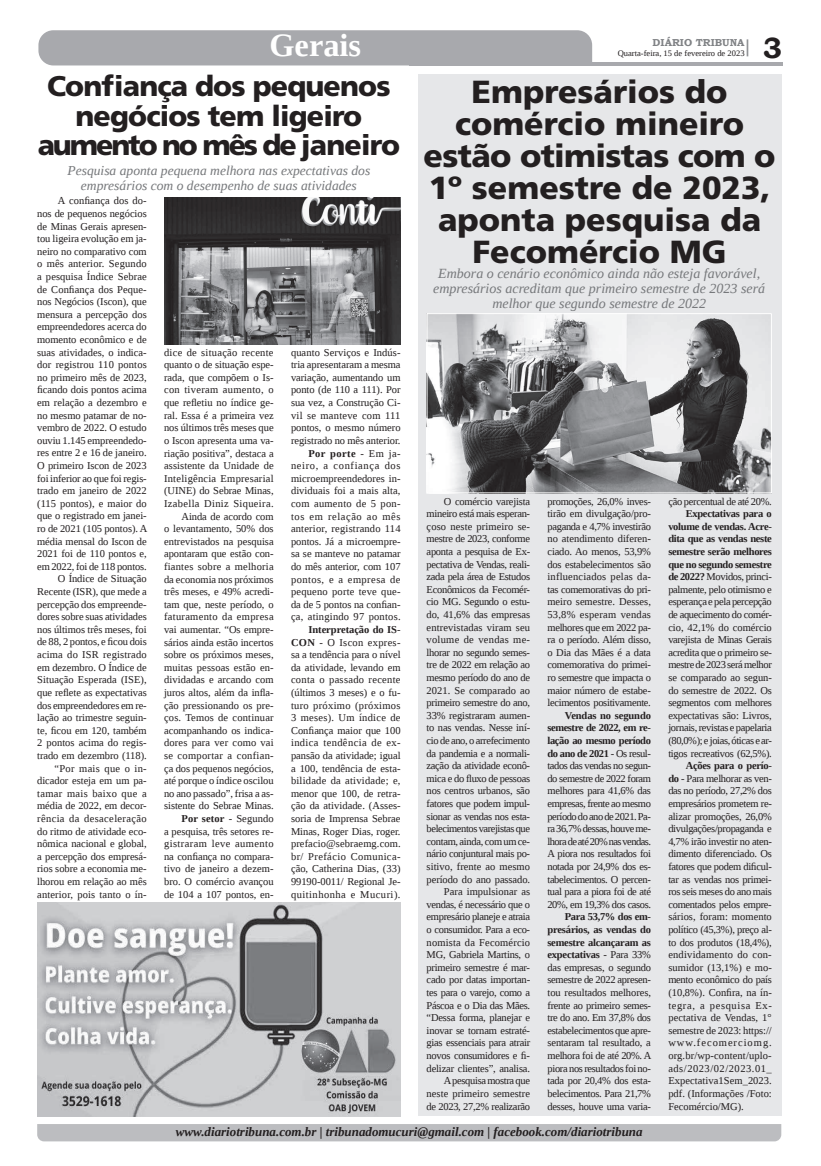
<style>
.page{position:relative;width:821px;height:1166px;background:#fff}
.page>*{position:absolute;margin:0;border:0;box-sizing:border-box;transform-origin:0 0}
.t1{font:700 32.38px "Liberation Serif";color:#fff}
.t2{font:900 31.94px/31.9px "Frutiger LT Std";color:#231f20;text-align:center}
.t3{font:700 29.31px "Bookman Old Style";color:#231f20}
.t4{font:900 28.44px/29.8px "Frutiger LT Std";letter-spacing:-.03em;color:#231f20;text-align:center}
.t5{font:italic 14px/14.9px "Liberation Serif";color:#76787b;text-align:center}
.t6{font:italic 13.56px/14.9px "Liberation Serif";color:#76787b;text-align:center}
.t7{font:italic 700 12.95px "Liberation Serif";color:#231f20}
.t8{font:10.5px/12.6px "Liberation Serif";letter-spacing:-.005em;color:#231f20;text-align:justify}
.t9{font:10.5px/12.6px "Liberation Serif";letter-spacing:-.03em;color:#231f20;text-align:right}
.t10{font:700 10.06px "Bookman Old Style";color:#808285}
.t11{font:8.4px "Liberation Serif";color:#231f20}
.s1{font-weight:700}
</style>
<div class="page">
<hr style="left:409px;top:62px;width:374px;height:3px;background:#a8a9ad">
<div style="left:38px;top:30px;width:554px;height:35px;background:#a8a9ad"></div>
<svg style="left:747px;top:39px;width:1px;height:17px"></svg>
<div style="left:37px;top:1124px;width:744px;height:17px;background:#bcbdc0"></div>
<div style="left:418px;top:74px;width:363px;height:1042px;background:#e6e7e9"></div>
<img style="left:37px;top:902px;width:364px;height:215px">
<img style="left:429px;top:315px;width:341px;height:176px">
<div style="left:427px;top:313px;width:345px;height:180px;border:1px solid #fff"></div>
<img style="left:164px;top:197px;width:237px;height:147px">
<h1 class="t1" style="left:269px;top:24px;width:93px">Gerais</h1>
<h3 class="t4" style="left:38px;top:71px;width:364px">Confiança dos pequenos negócios tem ligeiro aumento no mês de janeiro</h3>
<p class="t8" style="left:37px;top:194px;width:112px;text-align:right">A confiança dos do-<br>nos de pequenos negócios de Minas Gerais apresen&shy;tou ligeira evolução em ja&shy;neiro no comparativo com o mês anterior. Segundo a pesquisa Índice Sebrae de Confiança dos Peque&shy;nos Negócios (Iscon), que mensura a percepção dos empreendedores acerca do momento econômico e de suas atividades, o indica&shy;dor registrou 110 pontos no primeiro mês de 2023, ficando dois pontos acima em relação a dezembro e no mesmo patamar de no&shy;vembro de 2022. O estudo ouviu 1.145 empreendedo&shy;res entre 2 e 16 de janeiro.<br>O primeiro Iscon de 2023 foi inferior ao que foi regis&shy;trado em janeiro de 2022 (115 pontos), e maior do que o registrado em janei&shy;ro de 2021 (105 pontos). A média mensal do Iscon de<br>2021 foi de 110 pontos e, em 2022, foi de 118 pontos.<br>O Índice de Situação<br>Recente (ISR), que mede a percepção dos empreende&shy;dores sobre suas atividades nos últimos três meses, foi de 88, 2 pontos, e ficou dois acima do ISR registrado em dezembro. O Índice de<br>Situação Esperada (ISE), que reflete as expectativas dos empreendedores em re&shy;lação ao trimestre seguin&shy;te, ficou em 120, também<br>2 pontos acima do regis&shy;trado em dezembro (118). “Por mais que o in&shy;dicador esteja em um pa&shy;tamar mais baixo que a média de 2022, em decor&shy;rência da desaceleração do ritmo de atividade eco&shy;nômica nacional e global, a percepção dos empresá&shy;rios sobre a economia me&shy;lhorou em relação ao mês anterior, pois tanto o ín-</p>
<p class="t6" style="left:67px;top:163px;width:304px">Pesquisa aponta pequena melhora nas expectativas dos empresários com o desempenho de suas atividades</p>
<p class="t8" style="left:164px;top:346px;width:111px;text-align:right">dice de situação recente quanto o de situação espe&shy;rada, que compõem o Is&shy;con tiveram aumento, o que refletiu no índice ge&shy;ral. Essa é a primeira vez nos últimos três meses que o Iscon apresenta uma va&shy;riação positiva”, destaca a assistente da Unidade de<br>Inteligência Empresarial (UINE) do Sebrae Minas,<br>Izabella Diniz Siqueira.<br>Ainda de acordo com<br>o levantamento, 50% dos entrevistados na pesquisa apontaram que estão con&shy;fiantes sobre a melhoria da economia nos próximos três meses, e 49% acredi&shy;tam que, neste período, o faturamento da empresa vai aumentar. “Os empre&shy;sários ainda estão incertos sobre os próximos meses, muitas pessoas estão en&shy;dividadas e arcando com juros altos, além da infla&shy;ção pressionando os pre&shy;ços. Temos de continuar acompanhando os indica&shy;dores para ver como vai se comportar a confian&shy;ça dos pequenos negócios, até porque o índice oscilou no ano passado”, frisa a as&shy;sistente do Sebrae Minas.<br><span class="s1">Por setor</span> - Segundo<br>a pesquisa, três setores re&shy;gistraram leve aumento na confiança no compara&shy;tivo de janeiro a dezem&shy;bro. O comércio avançou de 104 a 107 pontos, en-</p>
<p class="t8" style="left:291px;top:346px;width:111px;text-align:right">quanto Serviços e Indús&shy;tria apresentaram a mesma variação, aumentando um ponto (de 110 a 111). Por sua vez, a Construção Ci&shy;vil se manteve com 111 pontos, o mesmo número registrado no mês anterior.<br><span class="s1">Por porte</span> - Em ja&shy;neiro, a confiança dos microempreendedores in&shy;dividuais foi a mais alta, com aumento de 5 pon&shy;tos em relação ao mês anterior, registrando 114 pontos. Já a microempre&shy;sa se manteve no patamar do mês anterior, com 107 pontos, e a empresa de pequeno porte teve que&shy;da de 5 pontos na confian&shy;ça, atingindo 97 pontos.</p>
<p class="t8" style="left:291px;top:623px;width:111px;text-indent:17px"><span class="s1">Interpretação do IS-CON</span> - O Iscon expres&shy;sa a tendência para o nível da atividade, levando em conta o passado recente (últimos 3 meses) e o fu&shy;turo próximo (próximos 3 meses). Um índice de Confiança maior que 100 indica tendência de ex&shy;pansão da atividade; igual a 100, tendência de esta&shy;bilidade da atividade; e, menor que 100, de retra&shy;ção da atividade. (Asses&shy;soria de Imprensa Sebrae Minas, Roger Dias, roger. prefacio@sebraemg.com. br/ Prefácio Comunica&shy;ção, Catherina Dias, (33)<br>99190-0011/ Regional Je&shy;quitinhonha e Mucuri).</p>
<p class="t10" style="left:653px;top:35px;width:93px">DIÁRIO TRIBUNA</p>
<p class="t11" style="left:618px;top:48px;width:128px">Quarta-feira, 15 de fevereiro de 2023</p>
<h3 class="t3" style="left:763px;top:27px;width:21px">3</h3>
<h2 class="t2" style="left:424px;top:76px;width:354px">Empresários do comércio mineiro estão otimistas com o<br>1º semestre de 2023, aponta pesquisa da<br>Fecomércio MG</h2>
<h3 class="t5" style="left:433px;top:266px;width:333px">Embora o cenário econômico ainda não esteja favorável, empresários acreditam que primeiro semestre de 2023 será melhor que segundo semestre de 2022</h3>
<p class="t9" style="left:427px;top:495px;width:105px">O comércio varejista mineiro está mais esperan&shy;çoso neste primeiro se&shy;mestre de 2023, conforme aponta a pesquisa de Ex&shy;pectativa de Vendas, reali&shy;zada pela área de Estudos<br>Econômicos da Fecomér&shy;cio MG. Segundo o estu&shy;do, 41,6% das empresas entrevistadas viram seu volume de vendas me&shy;lhorar no segundo semes&shy;tre de 2022 em relação ao mesmo período do ano de<br>2021. Se comparado ao primeiro semestre do ano,<br>33% registraram aumen&shy;to nas vendas. Nesse iní&shy;cio de ano, o arrefecimento da pandemia e a normali&shy;zação da atividade econô&shy;mica e do fluxo de pessoas nos centros urbanos, são fatores que podem impul&shy;sionar as vendas nos esta&shy;belecimentos varejistas que contam, ainda, com um ce&shy;nário conjuntural mais po&shy;sitivo, frente ao mesmo período do ano passado.<br>Para impulsionar as vendas, é necessário que o empresário planeje e atraia o consumidor. Para a eco&shy;nomista da Fecomércio<br>MG, Gabriela Martins, o primeiro semestre é mar&shy;cado por datas importan&shy;tes para o varejo, como a<br>Páscoa e o Dia das Mães. “Dessa forma, planejar e inovar se tornam estraté&shy;gias essenciais para atrair novos consumidores e fi&shy;delizar clientes”, analisa.<br>A pesquisa mostra que neste primeiro semestre de 2023, 27,2% realizarão</p>
<p class="t8" style="left:547px;top:495px;width:105px">promoções, 26,0% inves&shy;tirão em divulgação/pro&shy;paganda e 4,7% investirão no atendimento diferen&shy;ciado. Ao menos, 53,9% dos estabelecimentos são influenciados pelas da&shy;tas comemorativas do pri&shy;meiro semestre. Desses, 53,8% esperam vendas melhores que em 2022 pa&shy;ra o período. Além disso, o Dia das Mães é a data comemorativa do primei&shy;ro semestre que impacta o maior número de estabe&shy;lecimentos positivamente.</p>
<p class="t8" style="left:547px;top:709px;width:105px;text-indent:17px"><span class="s1">Vendas no segundo semestre de 2022, em re&shy;lação ao mesmo período do ano de 2021</span> - Os resul&shy;tados das vendas no segun&shy;do semestre de 2022 foram melhores para 41,6% das empresas, frente ao mesmo período do ano de 2021. Pa&shy;ra 36,7% dessas, houve me&shy;lhora de até 20% nas vendas.<br>A piora nos resultados foi notada por 24,9% dos es&shy;tabelecimentos. O percen&shy;tual para a piora foi de até 20%, em 19,3% dos casos.</p>
<p class="t8" style="left:547px;top:910px;width:106px;text-indent:17px"><span class="s1">Para 53,7% dos em&shy;presários, as vendas do semestre alcançaram as expectativas</span> - Para 33% das empresas, o segundo semestre de 2022 apresen&shy;tou resultados melhores, frente ao primeiro semes&shy;tre do ano. Em 37,8% dos estabelecimentos que apre&shy;sentaram tal resultado, a melhora foi de até 20%. A piora nos resultados foi no&shy;tada por 20,4% dos esta&shy;belecimentos. Para 21,7% desses, houve uma varia-</p>
<p class="t9" style="left:668px;top:495px;width:105px">ção percentual de até 20%.</p>
<p class="t8" style="left:668px;top:507px;width:105px;text-indent:17px"><span class="s1">Expectativas para o volume de vendas. Acre&shy;dita que as vendas neste semestre serão melhores que no segundo semestre de 2022?</span> Movidos, princi&shy;palmente, pelo otimismo e esperança e pela percepção de aquecimento do comér&shy;cio, 42,1% do comércio varejista de Minas Gerais acredita que o primeiro se&shy;mestre de 2023 será melhor se comparado ao segun&shy;do semestre de 2022. Os segmentos com melhores expectativas são: Livros, jornais, revistas e papelaria (80,0%); e joias, óticas e ar&shy;tigos recreativos (62,5%).</p>
<p class="t8" style="left:668px;top:759px;width:105px;text-indent:17px"><span class="s1">Ações para o perío&shy;do</span> - Para melhorar as ven&shy;das no período, 27,2% dos empresários prometem re&shy;alizar promoções, 26,0% divulgações/propaganda e 4,7% irão investir no aten&shy;dimento diferenciado. Os fatores que podem dificul&shy;tar as vendas nos primei&shy;ros seis meses do ano mais comentados pelos empre&shy;sários, foram: momento político (45,3%), preço al&shy;to dos produtos (18,4%), endividamento do con&shy;sumidor (13,1%) e mo&shy;mento econômico do país (10,8%). Confira, na ín&shy;tegra, a pesquisa Ex&shy;pectativa de Vendas, 1° semestre de 2023: https:// www.fecomerciomg. org.br/wp-content/uplo&shy;ads/2023/02/2023.01_ Expectativa1Sem_2023. pdf. (Informações /Foto:<br>Fecomércio/MG).</p>
<p class="t7" style="left:176px;top:1123px;width:468px">www.diariotribuna.com.br | tribunadomucuri@gmail.com | facebook.com/diariotribuna</p>
</div>
